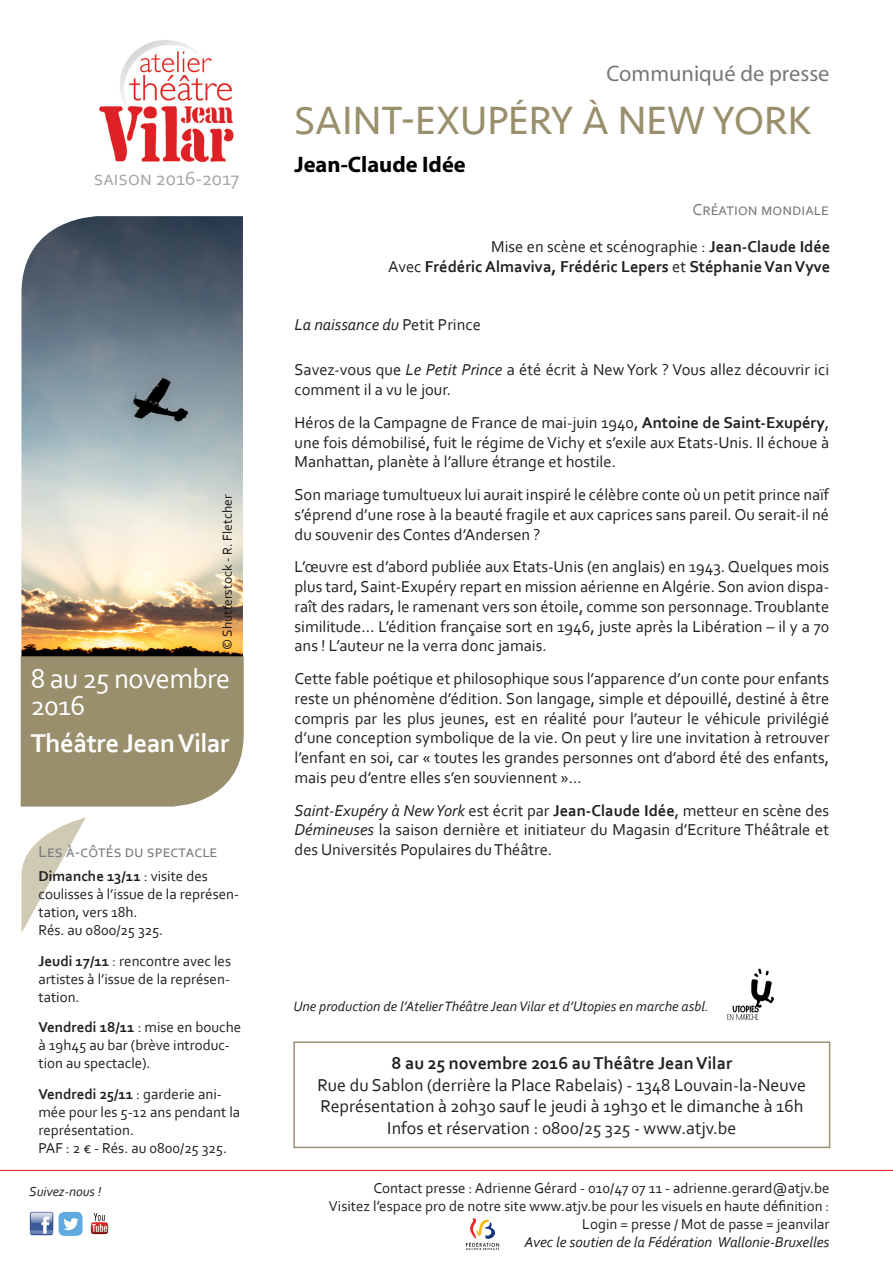
<style>
.page{position:relative;width:893px;height:1263px;background:#fff}
.page>*{position:absolute;margin:0;border:0;box-sizing:border-box;transform-origin:0 0}
.t1{font:40.5px "Seravek";color:#998f6c}
.Date_lieu{font:28.5px/27px "Corbel";letter-spacing:-.02em;color:#fff}
.Date_lieu-2{font:700 27px "Corbel";letter-spacing:-.02em;color:#fff}
.t2{font:22.5px "Myriad";color:#76787b}
.t3{font:700 22.5px "Myriad";color:#000}
.t4{font:19.95px "Corbel";color:#a4a5a9}
.Infos_pratiques{font:18px "Corbel";color:#231f20}
.Infos_pratiques-2{font:700 18px "Corbel";color:#231f20}
.Texte_Spectacle{font:16.5px/19.8px "Corbel";color:#231f20;text-align:justify}
.Distribution{font:700 16.5px "Corbel";color:#231f20}
.Distribution-2{font:16.5px "Corbel";color:#231f20}
.Citation{font:16.5px "Corbel";color:#76787b}
.Texte_Spectacle-2{font:italic 16.5px "Corbel";color:#231f20}
.A-côtés{font:15px/18px "Corbel";color:#231f20}
.Pied-Page{font:15px "Corbel";color:#231f20}
.Pied-Page-2{font:italic 15px "Corbel";color:#231f20}
.Mentions_obligatoire{font:italic 14.25px "Corbel";color:#231f20}
.Texte_Spectacle-3{font:italic 13.65px "Corbel";color:#231f20}
.t5{font:13.5px "Corbel";color:#1b1513}
.s1{font-weight:700}
.s2{font-weight:400}
.s3{font-style:normal}
.s4{font-style:italic}
</style>
<div class="page">
<img style="left:99px;top:40px;width:135px;height:123px">
<img style="left:29px;top:1212px;width:24px;height:24px">
<img style="left:59px;top:1212px;width:24px;height:24px">
<img style="left:90px;top:1213px;width:19px;height:22px">
<hr style="left:0;top:1170px;width:893px;height:1px;background:#df2028">
<div style="left:293px;top:1041px;width:537px;height:107px;border:2px solid #998f6c"></div>
<svg style="left:21px;top:817px;width:65px;height:116px"></svg>
<img style="left:21px;top:216px;width:222px;height:439px">
<svg style="left:20px;top:655px;width:224px;height:152px;background:#9d9372"></svg>
<img style="left:727px;top:969px;width:47px;height:52px">
<svg style="left:466px;top:1218px;width:33px;height:32px"></svg>
<p class="t4" style="left:94px;top:166px;width:147px">saison 2016-2017</p>
<p class="t5" style="left:219px;top:650px;width:157px;rotate:-90deg">© Shutterstock - R. Fletcher</p>
<p class="Date_lieu" style="left:31px;top:664px;width:201px">8 au 25 novembre<br>2016</p>
<p class="Date_lieu-2" style="left:31px;top:726px;width:201px">Théâtre Jean Vilar</p>
<p class="Citation" style="left:38px;top:841px;width:181px">Les à-côtés du spectacle</p>
<p class="A-côtés" style="left:38px;top:866px;width:202px"><span class="s1">Dimanche 13/11</span> : visite des coulisses à l’issue de la représen&shy;tation, vers 18h.<br>Rés. au 0800/25 325.</p>
<p class="A-côtés" style="left:38px;top:951px;width:194px;text-align:justify"><span class="s1">Jeudi 17/11</span> : rencontre avec les artistes à l’issue de la représen&shy;tation.</p>
<p class="A-côtés" style="left:38px;top:1018px;width:204px"><span class="s1">Vendredi 18/11</span> : mise en bouche à 19h45 au bar (brève introduc&shy;tion au spectacle).</p>
<p class="A-côtés" style="left:38px;top:1085px;width:203px"><span class="s1">Vendredi 25/11</span> : garderie ani&shy;mée pour les 5-12 ans pendant la représentation.<br>PAF : 2 € - Rés. au 0800/25 325.</p>
<p class="Texte_Spectacle-3" style="left:29px;top:1183px;width:74px">Suivez-nous !</p>
<p class="t2" style="left:606px;top:62px;width:225px">Communiqué de presse</p>
<p class="t1" style="left:295px;top:90px;width:518px">SAINT-EXUPÉRY À NEW YORK</p>
<p class="t3" style="left:295px;top:153px;width:173px">Jean-Claude Idée</p>
<p class="Citation" style="left:693px;top:200px;width:138px">Création mondiale</p>
<p class="Distribution-2" style="left:491px;top:237px;width:341px">Mise en scène et scénographie : <span class="s1">Jean-Claude Idée</span></p>
<p class="Distribution" style="left:388px;top:256px;width:444px"><span class="s2">Avec</span> Frédéric Almaviva, Frédéric Lepers <span class="s2">et</span> Stéphanie Van Vyve</p>
<p class="Texte_Spectacle-2" style="left:295px;top:314px;width:188px">La naissance du <span class="s3">Petit Prince</span></p>
<p class="Texte_Spectacle" style="left:295px;top:360px;width:536px">Savez-vous que <span class="s4">Le Petit Prince</span> a été écrit à New York ? Vous allez découvrir ici comment il a vu le jour.</p>
<p class="Texte_Spectacle" style="left:295px;top:412px;width:536px">Héros de la Campagne de France de mai-juin 1940, <span class="s1">Antoine de Saint-Exupéry</span>, une fois démobilisé, fuit le régime de Vichy et s’exile aux Etats-Unis. Il échoue à Manhattan, planète à l’allure étrange et hostile.</p>
<p class="Texte_Spectacle" style="left:295px;top:484px;width:536px">Son mariage tumultueux lui aurait inspiré le célèbre conte où un petit prince naïf s’éprend d’une rose à la beauté fragile et aux caprices sans pareil. Ou serait-il né du souvenir des Contes d’Andersen ?</p>
<p class="Texte_Spectacle" style="left:295px;top:556px;width:536px">L’œuvre est d’abord publiée aux Etats-Unis (en anglais) en 1943. Quelques mois plus tard, Saint-Exupéry repart en mission aérienne en Algérie. Son avion dispa&shy;raît des radars, le ramenant vers son étoile, comme son personnage. Troublante similitude… L’édition française sort en 1946, juste après la Libération – il y a 70 ans ! L’auteur ne la verra donc jamais.</p>
<p class="Texte_Spectacle" style="left:295px;top:668px;width:536px">Cette fable poétique et philosophique sous l’apparence d’un conte pour enfants reste un phénomène d’édition. Son langage, simple et dépouillé, destiné à être compris par les plus jeunes, est en réalité pour l’auteur le véhicule privilégié d’une conception symbolique de la vie. On peut y lire une invitation à retrouver l’enfant en soi, car « toutes les grandes personnes ont d’abord été des enfants, mais peu d’entre elles s’en souviennent »...</p>
<p class="Texte_Spectacle" style="left:295px;top:800px;width:536px"><span class="s4">Saint-Exupéry à New York</span> est écrit par <span class="s1">Jean-Claude Idée</span>, metteur en scène des <span class="s4">Démineuses</span> la saison dernière et initiateur du Magasin d’Ecriture Théâtrale et des Universités Populaires du Théâtre.</p>
<p class="Mentions_obligatoire" style="left:293px;top:998px;width:417px">Une production de l’Atelier Théâtre Jean Vilar et d’Utopies en marche asbl.</p>
<p class="Infos_pratiques-2" style="left:391px;top:1052px;width:342px">8 au 25 novembre 2016 au Théâtre Jean Vilar</p>
<p class="Infos_pratiques" style="left:318px;top:1073px;width:490px">Rue du Sablon (derrière la Place Rabelais) - 1348 Louvain-la-Neuve</p>
<p class="Infos_pratiques" style="left:320px;top:1095px;width:484px">Représentation à 20h30 sauf le jeudi à 19h30 et le dimanche à 16h</p>
<p class="Infos_pratiques" style="left:387px;top:1117px;width:351px">Infos et réservation : 0800/25 325 - www.atjv.be</p>
<p class="Pied-Page" style="left:373px;top:1179px;width:458px">Contact presse : Adrienne Gérard - 010/47 07 11 - adrienne.gerard@atjv.be</p>
<p class="Pied-Page" style="left:329px;top:1197px;width:502px">Visitez l’espace pro de notre site www.atjv.be pour les visuels en haute définition :</p>
<p class="Pied-Page" style="left:582px;top:1215px;width:249px">Login = presse / Mot de passe = jeanvilar</p>
<p class="Pied-Page-2" style="left:524px;top:1233px;width:306px">Avec le soutien de la Fédération Wallonie-Bruxelles</p>
</div>
